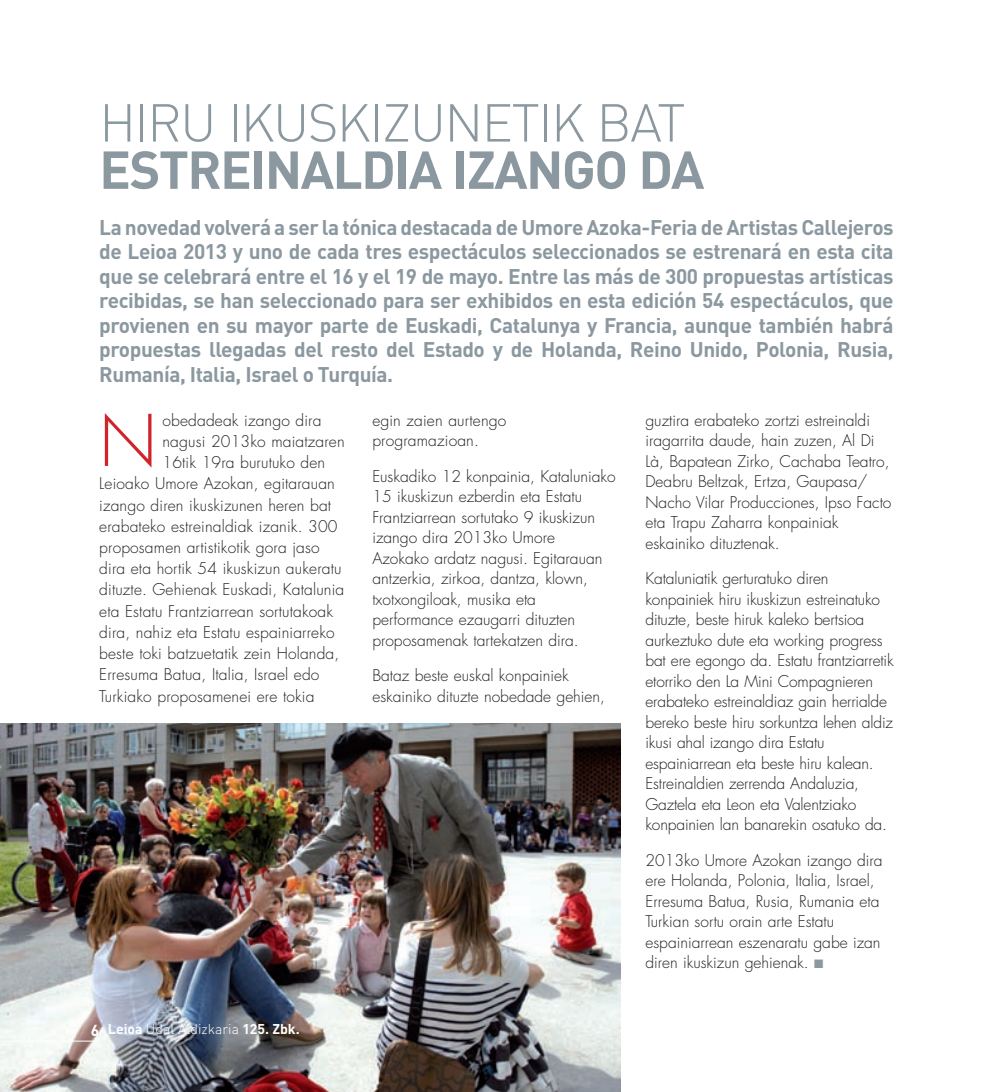
<style>
.page{position:relative;width:993px;height:1092px;background:#fff}
.page>*{position:absolute;margin:0;border:0;box-sizing:border-box;transform-origin:0 0}
.t1{font:300 69.12px "Futura";color:#d1232a}
.t2{font:300 52.5px "DIN";letter-spacing:-.03em;color:#8b98a0}
.t3{font:700 52.5px "DIN";letter-spacing:-.03em;color:#8b98a0}
.t4{font:700 21px/24.5px "DIN";letter-spacing:-.02em;color:#8b98a0;text-align:justify}
.t5{font:300 15.75px/20.5px "Futura";color:#231f20}
.t6{font:300 14px "DIN";color:#fff}
.s1{font-weight:700;font-size:15.75px}
.s2{font-weight:700}
.s3{color:#8b98a0}
</style>
<div class="page">
<img style="left:0;top:723px;width:620px;height:368px">
<hr style="left:0;top:1040px;width:99px;height:1px;background:#fff">
<h2 class="t2" style="left:99px;top:90px;width:587px">HIRU IKUSKIZU NETIK BAT</h2>
<h2 class="t3" style="left:99px;top:135px;width:606px">estreinaldia izango da</h2>
<p class="t4" style="left:99px;top:214px;width:795px">La novedad volverá a ser la tónica destacada de Umore Azoka-Feria de Artistas Callejeros de Leioa 2013 y uno de cada tres espectáculos seleccionados se estrenará en esta cita que se celebrará entre el 16 y el 19 de mayo. Entre las más de 300 propuestas artísticas recibidas, se han seleccionado para ser exhibidos en esta edición 54 espectáculos, que provienen en su mayor parte de Euskadi, Catalunya y Francia, aunque también habrá propuestas llegadas del resto del Estado y de Holanda, Reino Unido, Polonia, Rusia, Rumanía, Italia, Israel o Turquía.</p>
<h1 class="t1" style="left:99px;top:399px;width:59px">N</h1>
<p class="t5" style="left:162px;top:410px;width:160px">obedadeak izango dira</p>
<p class="t5" style="left:162px;top:431px;width:183px">nagusi 2013ko maiatzaren</p>
<p class="t5" style="left:162px;top:452px;width:164px">16tik 19ra burutuko den</p>
<p class="t5" style="left:99px;top:474px;width:237px">Leioako Umore Azokan, egitarauan</p>
<p class="t5" style="left:99px;top:495px;width:233px">izango diren ikuskizunen heren bat</p>
<p class="t5" style="left:99px;top:516px;width:240px">erabateko estreinaldiak izanik. 300</p>
<p class="t5" style="left:99px;top:537px;width:222px">proposamen artistikotik gora jaso</p>
<p class="t5" style="left:99px;top:558px;width:243px">dira eta hortik 54 ikuskizun aukeratu</p>
<p class="t5" style="left:99px;top:580px;width:246px">dituzte. Gehienak Euskadi, Katalunia</p>
<p class="t5" style="left:99px;top:601px;width:235px">eta Estatu Frantziarrean sortutakoak</p>
<p class="t5" style="left:99px;top:622px;width:237px">dira, nahiz eta Estatu espainiarreko</p>
<p class="t5" style="left:99px;top:643px;width:241px">beste toki batzuetatik zein Holanda,</p>
<p class="t5" style="left:99px;top:664px;width:221px">Erresuma Batua, Italia, Israel edo</p>
<p class="t5" style="left:99px;top:686px;width:217px">Turkiako proposamenei ere tokia</p>
<p class="t5" style="left:372px;top:410px;width:135px">egin zaien aurtengo programazioan.</p>
<p class="t5" style="left:372px;top:466px;width:245px">Euskadiko 12 konpainia, Kataluniako 15 ikuskizun ezberdin eta Estatu Frantziarrean sortutako 9 ikuskizun izango dira 2013ko Umore<br>Azokako ardatz nagusi. Egitarauan antzerkia, zirkoa, dantza, klown, txotxongiloak, musika eta performance ezaugarri dituzten proposamenak tartekatzen dira.</p>
<p class="t5" style="left:372px;top:665px;width:234px">Bataz beste euskal konpainiek eskainiko dituzte nobedade gehien,</p>
<p class="t6" style="left:91px;top:1020px;width:210px"><span class="s1">6</span> <span class="s2">Leioa</span> UDAL ALDIZKARIA <span class="s2">125. Zbk.</span></p>
<p class="t5" style="left:645px;top:410px;width:247px">guztira erabateko zortzi estreinaldi iragarrita daude, hain zuzen, Al Di Là, Bapatean Zirko, Cachaba Teatro, Deabru Beltzak, Ertza, Gaupasa/ Nacho Vilar Producciones, Ipso Facto eta Trapu Zaharra konpainiak eskainiko dituztenak.</p>
<p class="t5" style="left:645px;top:568px;width:250px">Kataluniatik gerturatuko diren konpainiek hiru ikuskizun estreinatuko dituzte, beste hiruk kaleko bertsioa aurkeztuko dute eta working progress bat ere egongo da. Estatu frantziarretik etorriko den La Mini Compagnieren erabateko estreinaldiaz gain herrialde bereko beste hiru sorkuntza lehen aldiz ikusi ahal izango dira Estatu espainiarrean eta beste hiru kalean.<br>Estreinaldien zerrenda Andaluzia, Gaztela eta Leon eta Valentziako konpainien lan banarekin osatuko da.</p>
<p class="t5" style="left:645px;top:850px;width:238px">2013ko Umore Azokan izango dira ere Holanda, Polonia, Italia, Israel, Erresuma Batua, Rusia, Rumania eta Turkian sortu orain arte Estatu espainiarrean eszenaratu gabe izan diren ikuskizun gehienak. <span class="s3">■</span></p>
</div>
